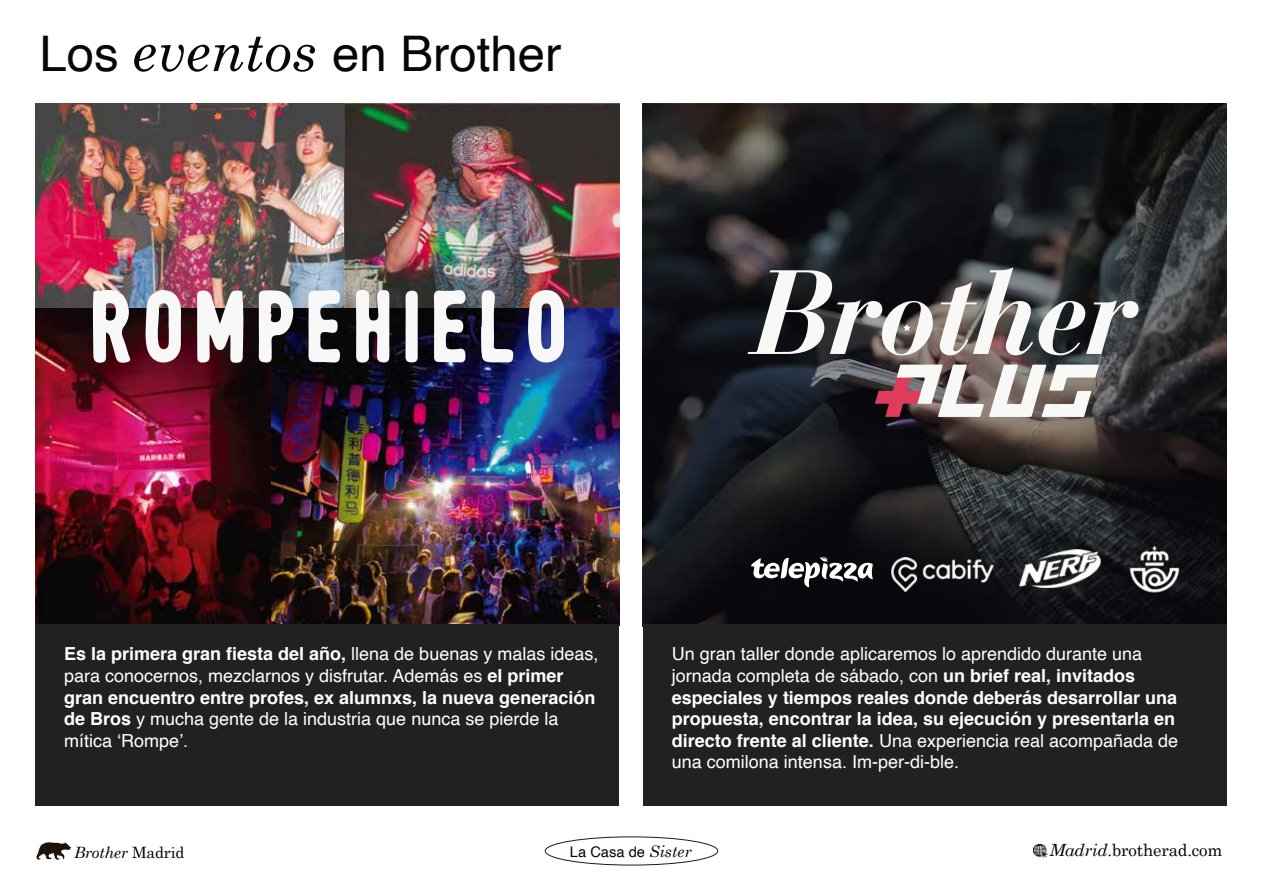
<style>
.page{position:relative;width:1263px;height:893px;background:#fff}
.page>*{position:absolute;margin:0;border:0;box-sizing:border-box;transform-origin:0 0}
.t1{font:49.05px "Helvetica";color:#080607}
.t2{font:700 18px/21.6px "Helvetica";color:#fff}
.t3{font:18px/21.6px "Helvetica";color:#fff}
.t4{font:16.8px "Century Schoolbook";letter-spacing:-.01em;color:#030102}
.t5{font:italic 15.6px "Century Schoolbook";letter-spacing:-.01em;color:#030102}
.t6{font:14.7px "Helvetica";color:#080607}
.s1{font-family:"Century Schoolbook";font-style:italic;font-size:55.65px}
.s2{font-weight:700}
.s3{font-weight:400}
.s4{font-style:normal}
.s5{font-style:italic}
.s6{font-family:"Century Schoolbook";font-style:italic;font-size:15.9px}
</style>
<div class="page">
<svg style="left:36px;top:842px;width:35px;height:18px"></svg>
<img style="left:1033px;top:844px;width:15px;height:14px">
<img style="left:35px;top:104px;width:309px;height:205px">
<img style="left:344px;top:103px;width:275px;height:206px">
<img style="left:35px;top:309px;width:237px;height:315px">
<img style="left:272px;top:309px;width:347px;height:315px">
<div style="left:35px;top:624px;width:584px;height:182px;background:#212121"></div>
<svg style="left:195px;top:290px;width:49px;height:73px"></svg>
<svg style="left:91px;top:288px;width:42px;height:76px"></svg>
<svg style="left:527px;top:290px;width:37px;height:73px"></svg>
<svg style="left:356px;top:290px;width:34px;height:73px"></svg>
<svg style="left:145px;top:290px;width:36px;height:74px"></svg>
<svg style="left:308px;top:290px;width:32px;height:73px"></svg>
<svg style="left:434px;top:289px;width:32px;height:73px"></svg>
<svg style="left:259px;top:290px;width:35px;height:73px"></svg>
<svg style="left:481px;top:290px;width:33px;height:73px"></svg>
<svg style="left:405px;top:290px;width:13px;height:72px"></svg>
<svg style="left:643px;top:104px;width:584px;height:520px;background:#1f1f21"></svg>
<svg style="left:875px;top:364px;width:224px;height:53px"></svg>
<svg style="left:939px;top:267px;width:200px;height:89px"></svg>
<svg style="left:747px;top:270px;width:186px;height:85px"></svg>
<svg style="left:751px;top:557px;width:122px;height:30px"></svg>
<img style="left:892px;top:557px;width:102px;height:34px">
<img style="left:1124px;top:541px;width:61px;height:56px">
<img style="left:1019px;top:549px;width:82px;height:39px">
<div style="left:643px;top:624px;width:584px;height:182px;background:#212121"></div>
<div style="left:545px;top:836px;width:173px;height:29px;border:1px solid #1d1c1a;border-radius:50%"></div>
<h1 class="t1" style="left:40px;top:16px;width:523px">Los <span class="s1">eventos</span> en Brother</h1>
<p class="t3" style="left:64px;top:644px;width:536px"><span class="s2">Es la primera gran fiesta del año,</span> llena de buenas y malas ideas, para conocernos, mezclarnos y disfrutar. Además es <span class="s2">el primer gran encuentro entre profes, ex alumnxs, la nueva generación de Bros</span> y mucha gente de la industria que nunca se pierde la mítica ‘Rompe’.</p>
<p class="t2" style="left:672px;top:643px;width:508px"><span class="s3">Un gran taller donde aplicaremos lo aprendido durante una jornada completa de sábado, con</span> un brief real, invitados especiales y tiempos reales donde deberás desarrollar una propuesta, encontrar la idea, su ejecución y presentarla en directo frente al cliente. <span class="s3">Una experiencia real acompañada de una comilona intensa. Im-per-di-ble.</span></p>
<p class="t5" style="left:74px;top:843px;width:112px">Brother <span class="s4">Madrid</span></p>
<p class="t4" style="left:1049px;top:840px;width:175px"><span class="s5">Madrid</span>.brotherad.com</p>
<p class="t6" style="left:570px;top:840px;width:123px">La Casa de <span class="s6">Sister</span></p>
</div>
